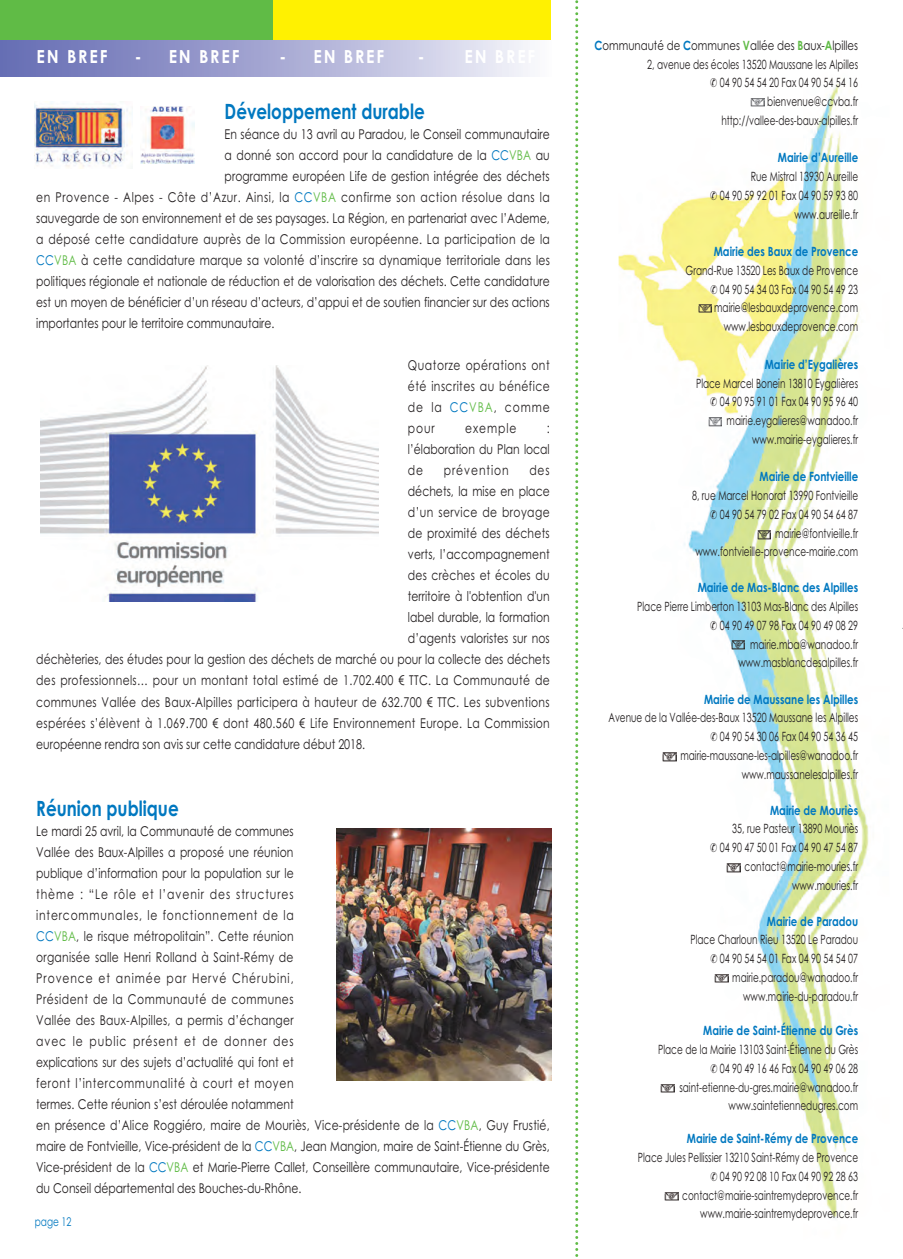
<style>
.page{position:relative;width:903px;height:1259px;background:#fff}
.page>*{position:absolute;margin:0;border:0;box-sizing:border-box;transform-origin:0 0}
.t1{font:700 21px "Century Gothic";color:#0078c0;scale:.8 1}
.t2{font:700 18px "Century Gothic";letter-spacing:.11em;color:#fff;scale:.9 1}
.t3{font:13.5px/21px "Century Gothic";letter-spacing:.015em;color:#231f20;text-align:justify;scale:.8 1}
.t4{font:13.5px "Century Gothic";letter-spacing:.05em;color:#231f20;scale:.8 1}
.t5{font:12.75px/18.8px "Century Gothic";color:#231f20;text-align:right;scale:.7 1}
.t6{font:700 12.75px "Century Gothic";color:#0078c0;scale:.8 1}
.t7{font:12.75px/18.8px "Century Gothic";color:#231f20;text-align:right;scale:.8 1}
.t8{font:12px "Century Gothic";color:#0078c0;scale:.75 1}
.s1{color:#0078c0}
.s2{color:#60bb46}
.s3{font-weight:700;color:#0078c0}
.s4{font-weight:700;color:#60bb46}
</style>
<div class="page">
<img style="left:619px;top:83px;width:250px;height:1136px">
<svg style="left:575px;top:0;width:3px;height:1257px"></svg>
<img style="left:336px;top:828px;width:215px;height:252px">
<div style="left:272px;top:0;width:279px;height:59px;background:#fff101"></div>
<div style="left:0;top:0;width:272px;height:61px;background:#60bb46"></div>
<div style="left:0;top:40px;width:551px;height:36px;background:linear-gradient(to right,#6066b0,#f4f3fa)"></div>
<img style="left:40px;top:365px;width:339px;height:236px">
<img style="left:140px;top:106px;width:55px;height:57px">
<img style="left:35px;top:102px;width:95px;height:66px">
<img style="left:698px;top:304px;width:14px;height:9px">
<img style="left:757px;top:530px;width:14px;height:9px">
<img style="left:731px;top:640px;width:14px;height:9px">
<svg style="left:663px;top:752px;width:13px;height:8px"></svg>
<img style="left:727px;top:863px;width:14px;height:9px">
<img style="left:714px;top:973px;width:14px;height:9px">
<img style="left:661px;top:1083px;width:14px;height:9px">
<img style="left:664px;top:1191px;width:14px;height:9px">
<svg style="left:751px;top:98px;width:13px;height:9px"></svg>
<svg style="left:709px;top:417px;width:13px;height:9px"></svg>
<hr style="left:902px;top:607px;width:1px;height:42px;background:#000">
<svg style="left:711px;top:83px;width:6px;height:4px"></svg>
<svg style="left:711px;top:191px;width:6px;height:9px"></svg>
<svg style="left:711px;top:285px;width:6px;height:9px"></svg>
<svg style="left:711px;top:397px;width:6px;height:9px"></svg>
<svg style="left:711px;top:510px;width:6px;height:9px"></svg>
<svg style="left:711px;top:621px;width:6px;height:9px"></svg>
<svg style="left:711px;top:732px;width:6px;height:9px"></svg>
<svg style="left:711px;top:843px;width:6px;height:9px"></svg>
<svg style="left:711px;top:954px;width:6px;height:9px"></svg>
<svg style="left:711px;top:1063px;width:6px;height:9px"></svg>
<svg style="left:711px;top:1171px;width:6px;height:9px"></svg>
<h2 class="t2" style="left:37px;top:46px;width:80px">eN BReF</h2>
<h2 class="t2" style="left:135px;top:46px;width:118px">- eN BReF</h2>
<h2 class="t2" style="left:279px;top:46px;width:118px">- eN BReF</h2>
<h1 class="t1" style="left:225px;top:99px;width:252px">développement durable</h1>
<p class="t3" style="left:225px;top:124px;width:408px">en séance du 13 avril au paradou, le conseil communautaire</p>
<p class="t3" style="left:225px;top:145px;width:408px">a donné son accord pour la candidature de la <span class="s1">cc</span><span class="s2">vba</span> au</p>
<p class="t3" style="left:225px;top:166px;width:408px">programme européen Life de gestion intégrée des déchets</p>
<p class="t4" style="left:36px;top:189px;width:643px">en provence - alpes - côte d’azur. ainsi, la <span class="s1">cc</span><span class="s2">vba</span> confirme son action résolue dans la</p>
<p class="t3" style="left:36px;top:208px;width:643px">sauvegarde de son environnement et de ses paysages. La région, en partenariat avec l’ademe,</p>
<p class="t3" style="left:36px;top:229px;width:643px">a déposé cette candidature auprès de la commission européenne. La participation de la</p>
<p class="t3" style="left:36px;top:250px;width:644px"><span class="s1">cc</span><span class="s2">vba</span> à cette candidature marque sa volonté d’inscrire sa dynamique territoriale dans les</p>
<p class="t3" style="left:36px;top:271px;width:643px">politiques régionale et nationale de réduction et de valorisation des déchets. cette candidature</p>
<p class="t3" style="left:36px;top:292px;width:643px">est un moyen de bénéficier d’un réseau d’acteurs, d’appui et de soutien financier sur des actions</p>
<p class="t3" style="left:36px;top:313px;width:299px">importantes pour le territoire communautaire.</p>
<p class="t3" style="left:408px;top:355px;width:179px">Quatorze opérations ont été inscrites au bénéfice de la <span class="s1">cc</span><span class="s2">vba</span>, comme pour</p>
<p class="t3" style="left:465px;top:418px;width:66px">exemple</p>
<p class="t3" style="left:408px;top:418px;width:179px;text-indent:139px">: l’élaboration du plan local de</p>
<p class="t3" style="left:444px;top:460px;width:82px">prévention</p>
<p class="t3" style="left:529px;top:460px;width:27px">des</p>
<p class="t3" style="left:408px;top:481px;width:179px">déchets, la mise en place</p>
<p class="t3" style="left:408px;top:502px;width:179px">d’un service de broyage</p>
<p class="t3" style="left:408px;top:523px;width:179px">de proximité des déchets</p>
<p class="t3" style="left:408px;top:544px;width:179px">verts, l’accompagnement</p>
<p class="t3" style="left:408px;top:565px;width:179px">des crèches et écoles du</p>
<p class="t3" style="left:408px;top:586px;width:179px">territoire à l'obtention d'un</p>
<p class="t3" style="left:408px;top:607px;width:179px">label durable, la formation</p>
<p class="t3" style="left:408px;top:628px;width:179px">d’agents valoristes sur nos</p>
<p class="t3" style="left:36px;top:649px;width:643px">déchèteries, des études pour la gestion des déchets de marché ou pour la collecte des déchets</p>
<p class="t3" style="left:36px;top:670px;width:643px">des professionnels… pour un montant total estimé de 1.702.400 € ttc. La communauté de</p>
<p class="t3" style="left:36px;top:691px;width:643px">communes vallée des baux-alpilles participera à hauteur de 632.700 € ttc. Les subventions</p>
<p class="t3" style="left:36px;top:712px;width:643px">espérées s’élèvent à 1.069.700 € dont 480.560 € Life environnement europe. La commission</p>
<p class="t3" style="left:36px;top:733px;width:413px">européenne rendra son avis sur cette candidature début 2018.</p>
<h1 class="t1" style="left:36px;top:796px;width:180px">Réunion publique</h1>
<p class="t3" style="left:36px;top:820px;width:643px;text-align:left">Le mardi 25 avril, la communauté de communes<br>vallée des baux-alpilles a proposé une réunion<br>publique d’information pour la population sur le<br>thème : “Le rôle et l’avenir des structures<br>intercommunales, le fonctionnement de la<br><span class="s1">cc</span><span class="s2">vba</span>, le risque métropolitain”. cette réunion<br>organisée salle Henri rolland à saint-rémy de<br>provence et animée par Hervé chérubini,<br>président de la communauté de communes<br>vallée des baux-alpilles, a permis d’échanger<br>avec le public présent et de donner des<br>explications sur des sujets d’actualité qui font et<br>feront l’intercommunalité à court et moyen<br>termes. cette réunion s’est déroulée notamment<br>en présence d’alice roggiéro, maire de mouriès, vice-présidente de la <span class="s1">cc</span><span class="s2">vba</span>, guy Frustié, maire de Fontvieille, vice-président de la <span class="s1">cc</span><span class="s2">vba</span>, Jean mangion, maire de saint-étienne du grès, vice-président de la <span class="s1">cc</span><span class="s2">vba</span> et marie-pierre callet, conseillère communautaire, vice-présidente du conseil départemental des bouches-du-rhône.</p>
<p class="t8" style="left:35px;top:1214px;width:50px">page 12</p>
<p class="t7" style="left:595px;top:36px;width:331px"><span class="s3">C</span>ommunauté de <span class="s3">C</span>ommunes <span class="s4">V</span>allée des <span class="s4">B</span>aux-<span class="s4">A</span>lpilles 2, avenue des écoles 13520 maussane les alpilles<br>04 90 54 54 20 Fax 04 90 54 54 16<br>bienvenue@ccvba.fr<br>http://vallee-des-baux-alpilles.fr</p>
<p class="t6" style="left:778px;top:150px;width:102px">Mairie d’Aureille</p>
<p class="t5" style="left:720px;top:167px;width:199px">rue mistral 13930 aureille<br>04 90 59 92 01 Fax 04 90 59 93 80 www.aureille.fr</p>
<p class="t6" style="left:714px;top:244px;width:182px">Mairie des Baux de provence</p>
<p class="t5" style="left:686px;top:261px;width:248px">grand-rue 13520 Les baux de provence<br>04 90 54 34 03 Fax 04 90 54 49 23 mairie@lesbauxdeprovence.com www.lesbauxdeprovence.com</p>
<p class="t6" style="left:765px;top:357px;width:118px">Mairie d’eygalières</p>
<p class="t5" style="left:696px;top:373px;width:233px">place marcel bonein 13810 eygalières<br>04 90 95 91 01 Fax 04 90 95 96 40 mairie.eygalieres@wanadoo.fr www.mairie-eygalieres.fr</p>
<p class="t6" style="left:759px;top:469px;width:125px">Mairie de Fontvieille</p>
<p class="t5" style="left:692px;top:486px;width:239px">8, rue marcel Honorat 13990 Fontvieille 04 90 54 79 02 Fax 04 90 54 64 87 mairie@fontvieille.fr www.fontvieille-provence-mairie.com</p>
<p class="t6" style="left:698px;top:580px;width:202px">Mairie de Mas-Blanc des Alpilles</p>
<p class="t5" style="left:637px;top:597px;width:317px">place pierre Limberton 13103 mas-blanc des alpilles 04 90 49 07 98 Fax 04 90 49 08 29 mairie.mba@wanadoo.fr www.masblancdesalpilles.fr</p>
<p class="t6" style="left:704px;top:691px;width:194px">Mairie de Maussane les Alpilles</p>
<p class="t5" style="left:608px;top:708px;width:359px">avenue de la vallée-des-baux 13520 maussane les alpilles 04 90 54 30 06 Fax 04 90 54 36 45 mairie-maussane-les-alpilles@wanadoo.fr www.maussanelesalpilles.fr</p>
<p class="t6" style="left:770px;top:802px;width:112px">Mairie de Mouriès</p>
<p class="t5" style="left:720px;top:819px;width:199px">35, rue pasteur 13890 mouriès<br>04 90 47 50 01 Fax 04 90 47 54 87 contact@mairie-mouries.fr www.mouries.fr</p>
<p class="t6" style="left:767px;top:913px;width:116px">Mairie de paradou</p>
<p class="t5" style="left:690px;top:930px;width:241px">place charloun rieu 13520 Le paradou<br>04 90 54 54 01 Fax 04 90 54 54 07 mairie.paradou@wanadoo.fr www.mairie-du-paradou.fr</p>
<p class="t6" style="left:703px;top:1023px;width:195px">Mairie de Saint-Étienne du grès</p>
<p class="t5" style="left:658px;top:1039px;width:288px">place de la mairie 13103 saint-étienne du grès 04 90 49 16 46 Fax 04 90 49 06 28 saint-etienne-du-gres.mairie@wanadoo.fr www.saintetiennedugres.com</p>
<p class="t6" style="left:687px;top:1131px;width:216px">Mairie de Saint-Rémy de provence</p>
<p class="t5" style="left:638px;top:1147px;width:317px">place Jules pellissier 13210 saint-rémy de provence 04 90 92 08 10 Fax 04 90 92 28 63 contact@mairie-saintremydeprovence.fr www.mairie-saintremydeprovence.fr</p>
</div>
